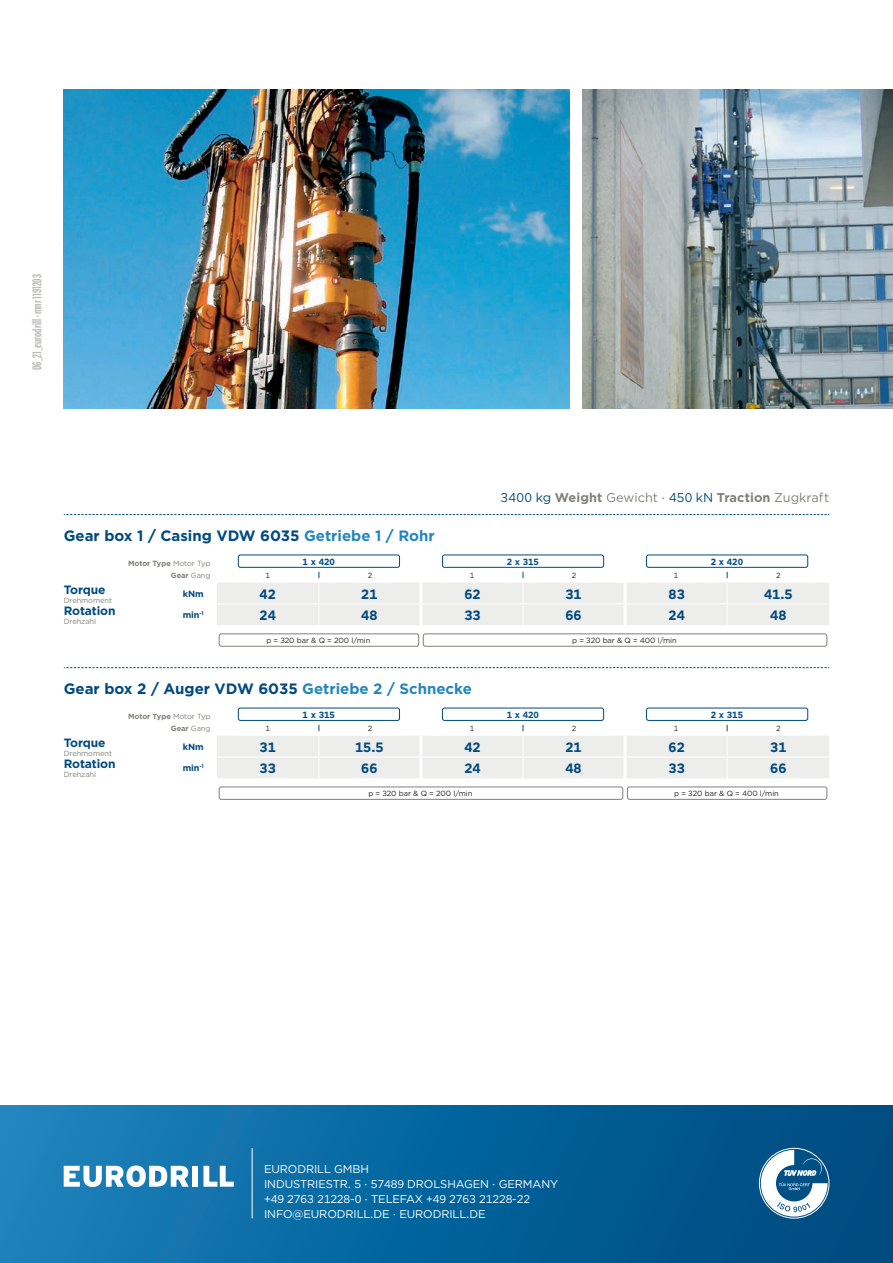
<style>
.page{position:relative;width:893px;height:1263px;background:#fff}
.page>*{position:absolute;margin:0;border:0;box-sizing:border-box;transform-origin:0 0}
.t1{font:700 15px "Gotham";color:#004a7f}
.t_value{font:700 13.5px "Gotham";color:#004a7f}
.tagging{font:600 13.5px "Pilot";color:#bcbdb8}
.body{font:12.75px "Gotham";letter-spacing:.005em;color:#818178}
.t_label{font:700 12px "Gotham";letter-spacing:-.01em;color:#004a7f}
.t2{font:11.25px/15px "Gotham";letter-spacing:-.01em;color:#fff}
.t_unit{font:700 9px "Gotham";letter-spacing:-.005em;color:#004a7f}
.t3{font:700 9px "Gotham";color:#035184}
.t4{font:7.5px "Gotham";letter-spacing:-.005em;color:#231f20}
.t_lable_small{font:700 7.5px "Gotham";letter-spacing:-.01em;color:#818178}
.t_lable_small-2{font:7.5px "Gotham";letter-spacing:-.01em;color:#818178}
.s1{color:#004a7f}
.s2{font-weight:700}
.s3{color:#2586bf}
.s4{font-weight:400}
</style>
<div class="page">
<div style="left:0;top:1106px;width:893px;height:157px;background:linear-gradient(to right,#1982bb,#00487e)"></div>
<hr style="left:252px;top:1148px;width:1px;height:70px;background:#fff">
<div style="left:192px;top:1166px;width:6px;height:21px;background:#fff"></div>
<svg style="left:203px;top:1166px;width:31px;height:21px"></svg>
<svg style="left:64px;top:1165px;width:125px;height:22px"></svg>
<div style="left:759px;top:1148px;width:70px;height:70px;border:1px solid #fff;border-radius:50%"></div>
<svg style="left:761px;top:1150px;width:67px;height:66px"></svg>
<svg style="left:217px;top:572px;width:612px;height:53px"></svg>
<svg style="left:64px;top:514px;width:765px;height:1px"></svg>
<div style="left:238px;top:555px;width:162px;height:12px;border:1px solid #004a7f;border-radius:2px"></div>
<div style="left:442px;top:555px;width:162px;height:12px;border:1px solid #004a7f;border-radius:2px"></div>
<div style="left:646px;top:555px;width:162px;height:12px;border:1px solid #004a7f;border-radius:2px"></div>
<div style="left:219px;top:634px;width:200px;height:12px;border:1px solid #818178;border-radius:2px"></div>
<div style="left:423px;top:634px;width:404px;height:12px;border:1px solid #818178;border-radius:2px"></div>
<svg style="left:217px;top:725px;width:612px;height:53px"></svg>
<svg style="left:64px;top:667px;width:765px;height:1px"></svg>
<div style="left:238px;top:708px;width:162px;height:13px;border:1px solid #004a7f;border-radius:2px"></div>
<div style="left:442px;top:708px;width:162px;height:13px;border:1px solid #004a7f;border-radius:2px"></div>
<div style="left:646px;top:708px;width:162px;height:13px;border:1px solid #004a7f;border-radius:2px"></div>
<div style="left:219px;top:787px;width:404px;height:12px;border:1px solid #818178;border-radius:2px"></div>
<div style="left:627px;top:787px;width:200px;height:12px;border:1px solid #818178;border-radius:2px"></div>
<img style="left:583px;top:89px;width:310px;height:319px">
<img style="left:64px;top:89px;width:506px;height:319px">
<p class="tagging" style="left:30px;top:370px;width:97px;rotate:-90deg">06_21_eurodrill · mnr 1191203</p>
<p class="body" style="left:501px;top:489px;width:330px"><span class="s1">3400 kg</span> <span class="s2">Weight</span> Gewicht · <span class="s1">450 kN</span> <span class="s2">Traction</span> Zugkraft</p>
<p class="t1" style="left:64px;top:525px;width:372px">Gear box 1 / Casing VDW 6035 <span class="s3">Getriebe 1 / Rohr</span></p>
<p class="t_lable_small" style="left:128px;top:559px;width:84px">Motor Type <span class="s4">Motor Typ</span></p>
<p class="t_unit" style="left:303px;top:556px;width:34px">1 x 420</p>
<p class="t3" style="left:507px;top:556px;width:34px">2 x 315</p>
<p class="t_unit" style="left:711px;top:556px;width:34px">2 x 420</p>
<p class="t_lable_small" style="left:171px;top:570px;width:41px">Gear <span class="s4">Gang</span></p>
<p class="t4" style="left:266px;top:570px;width:6px">1</p>
<p class="t4" style="left:368px;top:570px;width:6px">2</p>
<p class="t4" style="left:470px;top:570px;width:6px">1</p>
<p class="t4" style="left:572px;top:570px;width:6px">2</p>
<p class="t4" style="left:674px;top:570px;width:6px">1</p>
<p class="t4" style="left:776px;top:570px;width:6px">2</p>
<p class="t_label" style="left:64px;top:581px;width:43px">Torque</p>
<p class="t_lable_small-2" style="left:64px;top:595px;width:50px">Drehmoment</p>
<p class="t_unit" style="left:183px;top:588px;width:22px">kNm</p>
<p class="t_value" style="left:260px;top:585px;width:18px">42</p>
<p class="t_value" style="left:361px;top:585px;width:18px">21</p>
<p class="t_value" style="left:464px;top:585px;width:18px">62</p>
<p class="t_value" style="left:565px;top:585px;width:18px">31</p>
<p class="t_value" style="left:669px;top:585px;width:18px">83</p>
<p class="t_value" style="left:764px;top:585px;width:30px">41.5</p>
<p class="t_label" style="left:64px;top:603px;width:53px">Rotation</p>
<p class="t_lable_small-2" style="left:64px;top:616px;width:34px">Drehzahl</p>
<p class="t_unit" style="left:183px;top:609px;width:22px">min<sup>-1</sup></p>
<p class="t_value" style="left:260px;top:606px;width:18px">24</p>
<p class="t_value" style="left:361px;top:606px;width:18px">48</p>
<p class="t_value" style="left:464px;top:606px;width:18px">33</p>
<p class="t_value" style="left:565px;top:606px;width:18px">66</p>
<p class="t_value" style="left:669px;top:606px;width:18px">24</p>
<p class="t_value" style="left:770px;top:606px;width:18px">48</p>
<p class="t4" style="left:266px;top:636px;width:106px">p = 320 bar &amp; Q = 200 l/min</p>
<p class="t4" style="left:572px;top:636px;width:106px">p = 320 bar &amp; Q = 400 l/min</p>
<p class="t1" style="left:64px;top:678px;width:410px">Gear box 2 / Auger VDW 6035 <span class="s3">Getriebe 2 / Schnecke</span></p>
<p class="t_lable_small" style="left:128px;top:712px;width:84px">Motor Type <span class="s4">Motor Typ</span></p>
<p class="t_unit" style="left:303px;top:709px;width:34px">1 x 315</p>
<p class="t3" style="left:507px;top:709px;width:34px">1 x 420</p>
<p class="t_unit" style="left:711px;top:709px;width:34px">2 x 315</p>
<p class="t_lable_small" style="left:171px;top:723px;width:41px">Gear <span class="s4">Gang</span></p>
<p class="t4" style="left:266px;top:723px;width:6px">1</p>
<p class="t4" style="left:368px;top:723px;width:6px">2</p>
<p class="t4" style="left:470px;top:723px;width:6px">1</p>
<p class="t4" style="left:572px;top:723px;width:6px">2</p>
<p class="t4" style="left:674px;top:723px;width:6px">1</p>
<p class="t4" style="left:776px;top:723px;width:6px">2</p>
<p class="t_label" style="left:64px;top:734px;width:43px">Torque</p>
<p class="t_lable_small-2" style="left:64px;top:748px;width:50px">Drehmoment</p>
<p class="t_unit" style="left:183px;top:741px;width:22px">kNm</p>
<p class="t_value" style="left:260px;top:738px;width:18px">31</p>
<p class="t_value" style="left:355px;top:738px;width:30px">15.5</p>
<p class="t_value" style="left:464px;top:738px;width:18px">42</p>
<p class="t_value" style="left:565px;top:738px;width:18px">21</p>
<p class="t_value" style="left:669px;top:738px;width:18px">62</p>
<p class="t_value" style="left:770px;top:738px;width:18px">31</p>
<p class="t_label" style="left:64px;top:756px;width:53px">Rotation</p>
<p class="t_lable_small-2" style="left:64px;top:769px;width:34px">Drehzahl</p>
<p class="t_unit" style="left:183px;top:762px;width:22px">min<sup>-1</sup></p>
<p class="t_value" style="left:260px;top:759px;width:18px">33</p>
<p class="t_value" style="left:361px;top:759px;width:18px">66</p>
<p class="t_value" style="left:464px;top:759px;width:18px">24</p>
<p class="t_value" style="left:565px;top:759px;width:18px">48</p>
<p class="t_value" style="left:669px;top:759px;width:18px">33</p>
<p class="t_value" style="left:770px;top:759px;width:18px">66</p>
<p class="t4" style="left:368px;top:789px;width:106px">p = 320 bar &amp; Q = 200 l/min</p>
<p class="t4" style="left:674px;top:789px;width:106px">p = 320 bar &amp; Q = 400 l/min</p>
<p class="t2" style="left:264px;top:1161px;width:296px">EURODRILL GMBH<br>INDUSTRIESTR. 5 · 57489 DROLSHAGEN · GERMANY +49 2763 21228-0 · TELEFAX +49 2763 21228-22<br>INFO@EURODRILL.DE · EURODRILL.DE</p>
</div>
